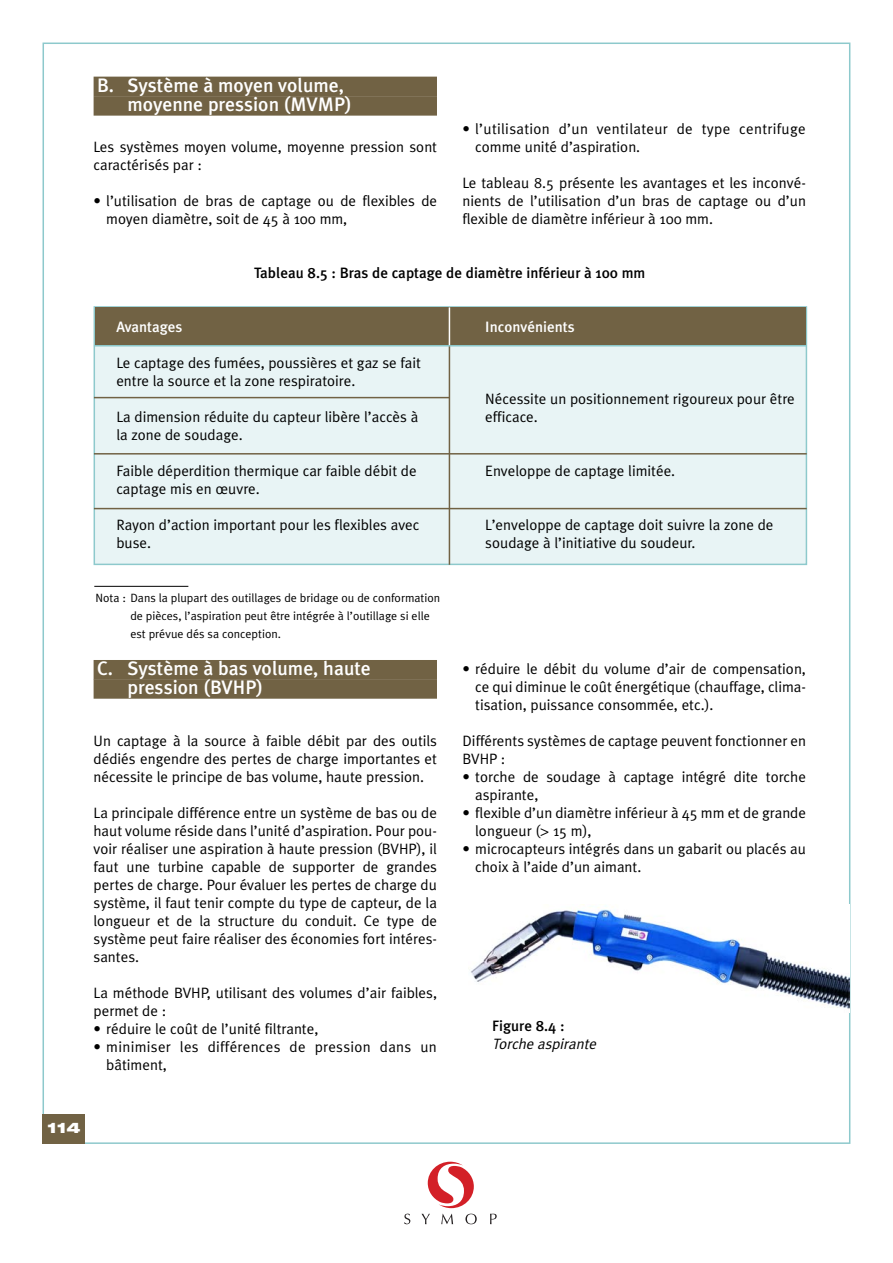
<style>
.page{position:relative;width:893px;height:1263px;background:#fff}
.page>*{position:absolute;margin:0;border:0;box-sizing:border-box;transform-origin:0 0}
.t1{font:500 19.5px/19.5px "Meta Plus";color:#fff}
.t2{font:15px/18px "Meta Plus Normal";color:#000}
.t3{font:15px/18px "Meta Plus Normal";letter-spacing:.02em;color:#000}
.t4{font:500 15px "Meta Plus";color:#000}
.t5{font:500 15px "Meta Plus";color:#fff}
.t6{font:italic 15px "Meta Plus Normal";color:#000}
.t7{font:900 expanded 14.55px "Helvetica Neue";color:#fff}
.t8{font:12px/18px "Meta Plus Normal";color:#000}
.s1{font-family:"Helvetica Neue"}
</style>
<div class="page">
<div style="left:43px;top:1114px;width:42px;height:30px;background:#716244"></div>
<svg style="left:428px;top:1162px;width:46px;height:46px"></svg>
<svg style="left:404px;top:1213px;width:6px;height:11px"></svg>
<svg style="left:421px;top:1214px;width:9px;height:10px"></svg>
<svg style="left:441px;top:1214px;width:12px;height:10px"></svg>
<svg style="left:465px;top:1214px;width:12px;height:10px"></svg>
<svg style="left:490px;top:1214px;width:7px;height:10px"></svg>
<div style="left:94px;top:77px;width:343px;height:19px;background:#716244"></div>
<div style="left:94px;top:96px;width:343px;height:20px;background:#716244"></div>
<div style="left:94px;top:660px;width:343px;height:19px;background:#716244"></div>
<div style="left:94px;top:679px;width:343px;height:20px;background:#716244"></div>
<div style="left:94px;top:307px;width:712px;height:257px;background:#e8f4f5"></div>
<div style="left:94px;top:306px;width:713px;height:259px;border:2px solid #8dc9cc"></div>
<div style="left:95px;top:307px;width:711px;height:39px;background:#716244"></div>
<hr style="left:449px;top:345px;width:1px;height:220px;background:#716244">
<hr style="left:449px;top:307px;width:1px;height:38px;background:#fff">
<hr style="left:94px;top:397px;width:355px;height:1px;background:#716244">
<hr style="left:94px;top:453px;width:713px;height:1px;background:#716244">
<hr style="left:94px;top:508px;width:713px;height:1px;background:#716244">
<hr style="left:94px;top:345px;width:713px;height:1px;background:#8dc9cc">
<hr style="left:94px;top:586px;width:94px;height:1px;background:#000">
<img style="left:471px;top:904px;width:378px;height:105px">
<h1 class="t1" style="left:128px;top:75px;width:226px;text-indent:-31px">B. Système à moyen volume, moyenne pression (MVMP)</h1>
<p class="t2" style="left:94px;top:137px;width:345px">Les systèmes moyen volume, moyenne pression sont caractérisés par :</p>
<p class="t2" style="left:106px;top:191px;width:332px;text-indent:-13px">• l’utilisation de bras de captage ou de flexibles de moyen diamètre, soit de 45 à 100 mm,</p>
<p class="t3" style="left:475px;top:119px;width:332px;text-indent:-13px">• l’utilisation d’un ventilateur de type centrifuge comme unité d’aspiration.</p>
<p class="t2" style="left:462px;top:173px;width:345px;text-align:justify">Le tableau 8.5 présente les avantages et les inconvé&shy;nients de l’utilisation d’un bras de captage ou d’un flexible de diamètre inférieur à 100 mm.</p>
<p class="t4" style="left:254px;top:264px;width:393px">Tableau 8.5 : Bras de captage de diamètre inférieur à 100 mm</p>
<p class="t5" style="left:116px;top:318px;width:68px">Avantages</p>
<p class="t5" style="left:485px;top:318px;width:91px">Inconvénients</p>
<p class="t2" style="left:116px;top:353px;width:306px">Le captage des fumées, poussières et gaz se fait entre la source et la zone respiratoire.</p>
<p class="t2" style="left:116px;top:407px;width:303px">La dimension réduite du capteur libère l’accès à la zone de soudage.</p>
<p class="t2" style="left:116px;top:461px;width:302px">Faible déperdition thermique car faible débit de captage mis en œuvre.</p>
<p class="t2" style="left:116px;top:515px;width:305px">Rayon d’action important pour les flexibles avec buse.</p>
<p class="t8" style="left:130px;top:588px;width:311px;text-indent:-35px">Nota : Dans la plupart des outillages de bridage ou de conformation de pièces, l’aspiration peut être intégrée à l’outillage si elle est prévue dés sa conception.</p>
<h1 class="t1" style="left:128px;top:659px;width:245px;text-indent:-31px">C. Système à bas volume, haute pression (BVHP)</h1>
<p class="t2" style="left:94px;top:731px;width:345px;text-align:justify">Un captage à la source à faible débit par des outils dédiés engendre des pertes de charge importantes et nécessite le principe de bas volume, haute pression.</p>
<p class="t2" style="left:94px;top:803px;width:345px;text-align:justify">La principale différence entre un système de bas ou de haut volume réside dans l’unité d’aspiration. Pour pou&shy;voir réaliser une aspiration à haute pression (BVHP), il faut une turbine capable de supporter de grandes pertes de charge. Pour évaluer les pertes de charge du système, il faut tenir compte du type de capteur, de la longueur et de la structure du conduit. Ce type de système peut faire réaliser des économies fort intéres&shy;santes.</p>
<p class="t2" style="left:94px;top:983px;width:345px">La méthode BVHP, utilisant des volumes d’air faibles, permet de :</p>
<p class="t2" style="left:94px;top:1019px;width:226px">• réduire le coût de l’unité filtrante,</p>
<p class="t3" style="left:106px;top:1037px;width:332px;text-indent:-13px">• minimiser les différences de pression dans un bâtiment,</p>
<p class="t2" style="left:485px;top:389px;width:311px">Nécessite un positionnement rigoureux pour être efficace.</p>
<p class="t2" style="left:485px;top:461px;width:191px">Enveloppe de captage limitée.</p>
<p class="t2" style="left:485px;top:515px;width:290px">L’enveloppe de captage doit suivre la zone de soudage à l’initiative du soudeur.</p>
<p class="t2" style="left:475px;top:659px;width:332px;text-align:justify;text-indent:-13px">• réduire le débit du volume d’air de compensation, ce qui diminue le coût énergétique (chauffage, clima&shy;tisation, puissance consommée, etc.).</p>
<p class="t2" style="left:462px;top:731px;width:345px">Différents systèmes de captage peuvent fonctionner en<br>BVHP :</p>
<p class="t2" style="left:475px;top:767px;width:332px;text-indent:-13px">• torche de soudage à captage intégré dite torche aspirante,</p>
<p class="t2" style="left:475px;top:803px;width:332px;text-indent:-13px">• flexible d’un diamètre inférieur à 45 mm et de grande longueur (<span class="s1">&gt;</span> 15 m),</p>
<p class="t2" style="left:475px;top:839px;width:332px;text-indent:-13px">• microcapteurs intégrés dans un gabarit ou placés au choix à l’aide d’un aimant.</p>
<p class="t4" style="left:492px;top:1017px;width:74px">Figure 8.4 :</p>
<p class="t6" style="left:492px;top:1035px;width:108px">Torche aspirante</p>
<p class="t7" style="left:47px;top:1122px;width:35px">114</p>
</div>
